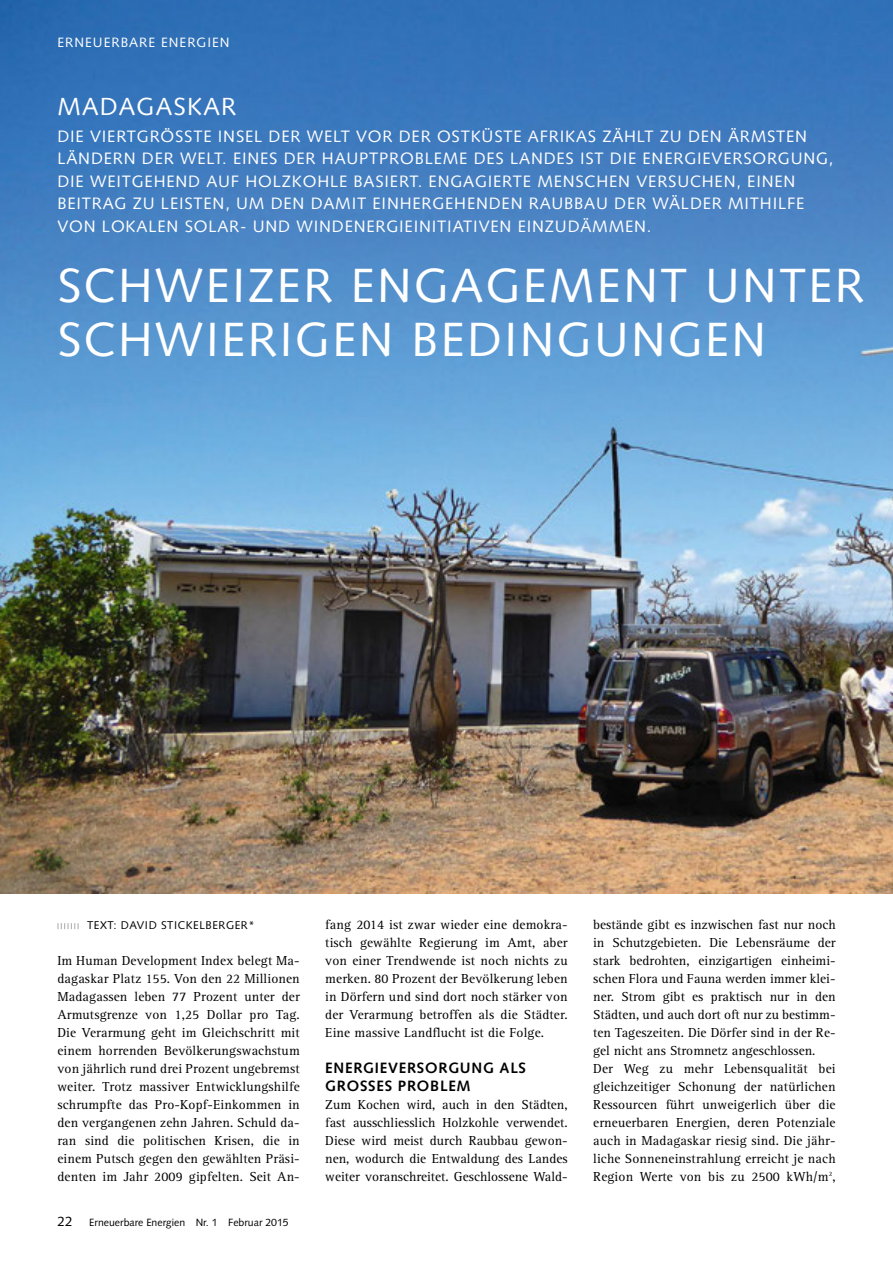
<style>
.page{position:relative;width:893px;height:1263px;background:#fff}
.page>*{position:absolute;margin:0;border:0;box-sizing:border-box;transform-origin:0 0}
.t1{font:48px/54px "Syntax LT Std";letter-spacing:.05em;color:#fff}
.t2{font:24.75px "Syntax LT Std";letter-spacing:.05em;color:#fff}
.t3{font:16.5px/22.5px "Syntax LT Std";letter-spacing:.05em;color:#fff}
.t4{font:700 15px/18px "Syntax LT Std";letter-spacing:.05em;color:#000}
.t5{font:13.5px/18px "Rotis Serif AT";letter-spacing:.01em;color:#000;text-align:justify}
.t6{font:13.5px "Syntax LT Std";letter-spacing:.075em;color:#fff}
.t7{font:11.25px "Syntax LT Std";letter-spacing:.05em;color:#000}
.t8{font:10.5px "Syntax LT Std";color:#000}
.s1{font-size:13.5px}
</style>
<div class="page">
<img style="left:0;top:0;width:893px;height:893px">
<svg style="left:57px;top:923px;width:22px;height:6px"></svg>
<p class="t6" style="left:57px;top:34px;width:174px">ERNEUERBARE ENERGIEN</p>
<h2 class="t2" style="left:57px;top:92px;width:180px">MADAGASKAR</h2>
<p class="t3" style="left:57px;top:125px;width:778px">DIE VIERTGRÖSSTE INSEL DER WELT VOR DER OSTKÜSTE AFRIKAS ZÄHLT ZU DEN ÄRMSTEN LÄNDERN DER WELT. EINES DER HAUPTPROBLEME DES LANDES IST DIE ENERGIEVERSORGUNG, DIE WEITGEHEND AUF HOLZKOHLE BASIERT. ENGAGIERTE MENSCHEN VERSUCHEN, EINEN BEITRAG ZU LEISTEN, UM DEN DAMIT EINHERGEHENDEN RAUBBAU DER WÄLDER MITHILFE VON LOKALEN SOLAR- UND WINDENERGIEINITIATIVEN EINZUDÄMMEN.</p>
<h1 class="t1" style="left:57px;top:259px;width:808px">SCHWEIZER ENGAGEMENT UNTER<br>SCHWIERIGEN BEDINGUNGEN</h1>
<p class="t7" style="left:87px;top:919px;width:169px">TEXT: DAVID STICKELBERGER*</p>
<p class="t5" style="left:57px;top:952px;width:244px">Im Human Development Index belegt Ma&shy;dagaskar Platz 155. Von den 22 Millionen Madagassen leben 77 Prozent unter der Armutsgrenze von 1,25 Dollar pro Tag.<br>Die Verarmung geht im Gleichschritt mit einem horrenden Bevölkerungswachstum von jährlich rund drei Prozent ungebremst weiter. Trotz massiver Entwicklungshilfe schrumpfte das Pro-Kopf-Einkommen in den vergangenen zehn Jahren. Schuld da&shy;ran sind die politischen Krisen, die in einem Putsch gegen den gewählten Präsi&shy;denten im Jahr 2009 gipfelten. Seit An-</p>
<p class="t8" style="left:57px;top:1216px;width:233px"><span class="s1">22</span> Erneuerbare Energien Nr. 1 Februar 2015</p>
<p class="t5" style="left:325px;top:916px;width:244px">fang 2014 ist zwar wieder eine demokra&shy;tisch gewählte Regierung im Amt, aber von einer Trendwende ist noch nichts zu merken. 80 Prozent der Bevölkerung leben in Dörfern und sind dort noch stärker von der Verarmung betroffen als die Städter.<br>Eine massive Landflucht ist die Folge.</p>
<p class="t4" style="left:325px;top:1059px;width:202px">ENERGIEVERSORGUNG ALS<br>GROSSES PROBLEM</p>
<p class="t5" style="left:325px;top:1096px;width:244px">Zum Kochen wird, auch in den Städten, fast ausschliesslich Holzkohle verwendet.<br>Diese wird meist durch Raubbau gewon&shy;nen, wodurch die Entwaldung des Landes weiter voranschreitet. Geschlossene Wald-</p>
<p class="t5" style="left:593px;top:916px;width:244px;text-align:left">bestände gibt es inzwischen fast nur noch in Schutzgebieten. Die Lebensräume der stark bedrohten, einzigartigen einheimi&shy;schen Flora und Fauna werden immer klei&shy;ner. Strom gibt es praktisch nur in den Städten, und auch dort oft nur zu bestimm&shy;ten Tageszeiten. Die Dörfer sind in der Re&shy;gel nicht ans Stromnetz angeschlossen.<br>Der Weg zu mehr Lebensqualität bei gleichzeitiger Schonung der natürlichen Ressourcen führt unweigerlich über die erneuerbaren Energien, deren Potenziale auch in Madagaskar riesig sind. Die jähr&shy;liche Sonneneinstrahlung erreicht je nach Region Werte von bis zu 2500 kWh/m<sup>2</sup>,</p>
</div>
